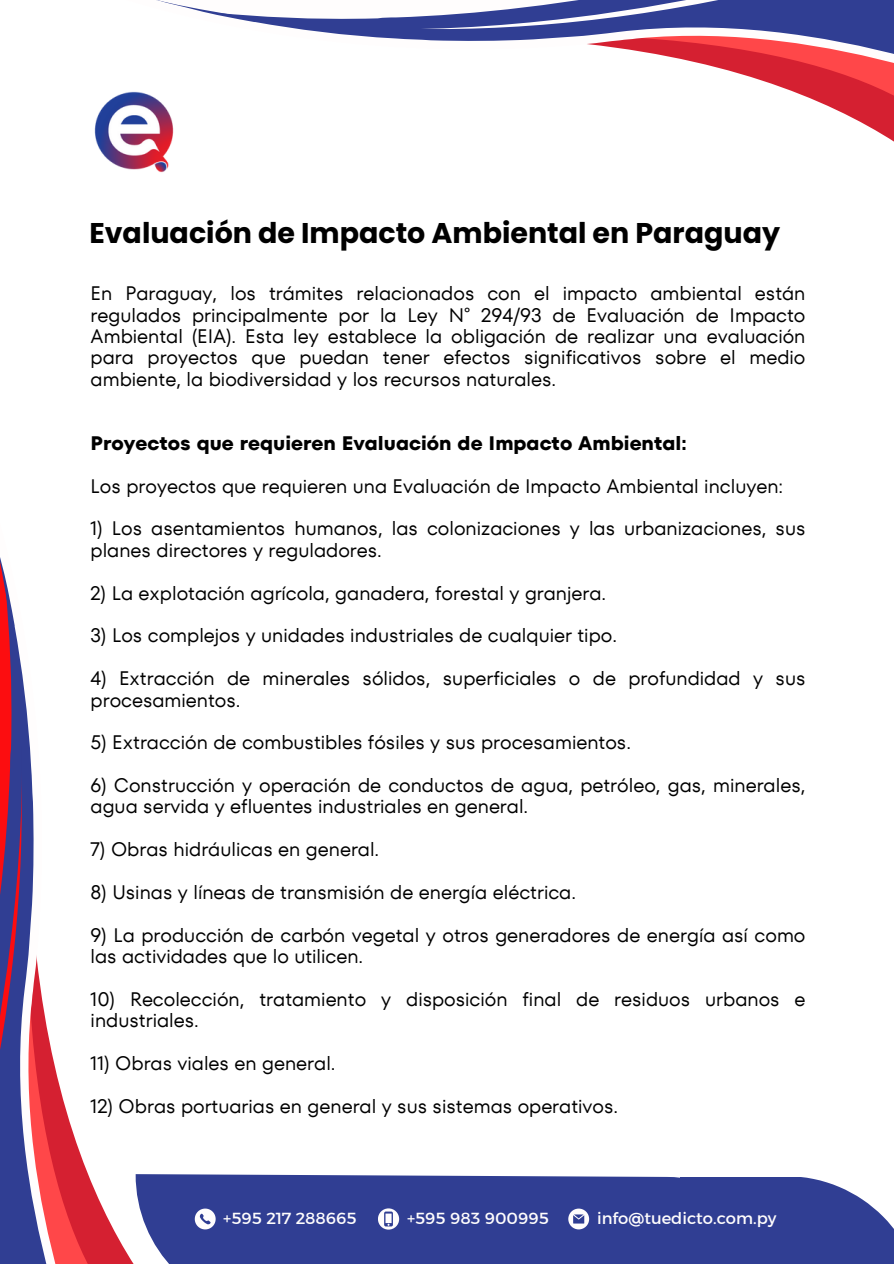
<style>
.page{position:relative;width:894px;height:1264px;background:#fff}
.page>*{position:absolute;margin:0;border:0;box-sizing:border-box;transform-origin:0 0}
.t1{font:700 28.5px "Poppins";color:#000}
.t2{font:19.5px/21.3px "TT Fors";color:#000}
.t3{font:700 19.5px "TT Fors";color:#000}
.t4{font:16.35px "Kief Montaser Regular";color:#fffdfd}
</style>
<div class="page">
<svg style="left:821px;top:103px;width:72px;height:38px"></svg>
<svg style="left:715px;top:67px;width:178px;height:36px;fill:#d52031"></svg>
<svg style="left:156px;top:0;width:737px;height:67px"></svg>
<div style="left:143px;top:1174px;width:537px;height:89px;background:#303e93"></div>
<svg style="left:96px;top:1174px;width:47px;height:89px"></svg>
<svg style="left:59px;top:1084px;width:37px;height:179px;fill:#d52031"></svg>
<svg style="left:0;top:557px;width:59px;height:706px"></svg>
<div style="left:680px;top:1177px;width:213px;height:86px;background:#303e93"></div>
<svg style="left:801px;top:1177px;width:92px;height:51px"></svg>
<img style="left:94px;top:91px;width:80px;height:82px">
<div style="left:378px;top:1208px;width:21px;height:21px;background:#fffdfd;border-radius:50%"></div>
<svg style="left:384px;top:1211px;width:9px;height:15px"></svg>
<svg style="left:195px;top:1208px;width:20px;height:21px"></svg>
<svg style="left:568px;top:1208px;width:21px;height:21px"></svg>
<h3 class="t1" style="left:89px;top:213px;width:692px">Evaluación de Impacto Ambiental en Paraguay</h3>
<p class="t2" style="left:91px;top:283px;width:716px;text-align:justify">En Paraguay, los trámites relacionados con el impacto ambiental están regulados principalmente por la Ley N° 294/93 de Evaluación de Impacto Ambiental (EIA). Esta ley establece la obligación de realizar una evaluación para proyectos que puedan tener efectos significativos sobre el medio ambiente, la biodiversidad y los recursos naturales.</p>
<p class="t3" style="left:91px;top:429px;width:597px">Proyectos que requieren Evaluación de Impacto Ambiental:</p>
<h1 class="t2" style="left:91px;top:475px;width:694px">Los proyectos que requieren una Evaluación de Impacto Ambiental incluyen:</h1>
<h3 class="t2" style="left:91px;top:518px;width:716px">1) Los asentamientos humanos, las colonizaciones y las urbanizaciones, sus planes directores y reguladores.</h3>
<h2 class="t2" style="left:91px;top:582px;width:517px">2) La explotación agrícola, ganadera, forestal y granjera.</h2>
<h3 class="t2" style="left:91px;top:625px;width:527px">3) Los complejos y unidades industriales de cualquier tipo.</h3>
<h3 class="t2" style="left:91px;top:667px;width:716px">4) Extracción de minerales sólidos, superficiales o de profundidad y sus procesamientos.</h3>
<h3 class="t2" style="left:91px;top:731px;width:542px">5) Extracción de combustibles fósiles y sus procesamientos.</h3>
<h3 class="t2" style="left:91px;top:774px;width:716px">6) Construcción y operación de conductos de agua, petróleo, gas, minerales, agua servida y efluentes industriales en general.</h3>
<h3 class="t2" style="left:91px;top:838px;width:290px">7) Obras hidráulicas en general.</h3>
<h3 class="t2" style="left:91px;top:881px;width:487px">8) Usinas y líneas de transmisión de energía eléctrica.</h3>
<h3 class="t2" style="left:91px;top:924px;width:716px">9) La producción de carbón vegetal y otros generadores de energía así como las actividades que lo utilicen.</h3>
<h3 class="t2" style="left:91px;top:988px;width:716px">10) Recolección, tratamiento y disposición final de residuos urbanos e industriales.</h3>
<h3 class="t2" style="left:91px;top:1052px;width:246px">11) Obras viales en general.</h3>
<h3 class="t2" style="left:91px;top:1095px;width:529px">12) Obras portuarias en general y sus sistemas operativos.</h3>
<p class="t4" style="left:223px;top:1207px;width:135px">+595 217 288665</p>
<p class="t4" style="left:597px;top:1207px;width:181px">info@tuedicto.com.py</p>
<h3 class="t4" style="left:407px;top:1207px;width:143px">+595 983 900995</h3>
</div>
